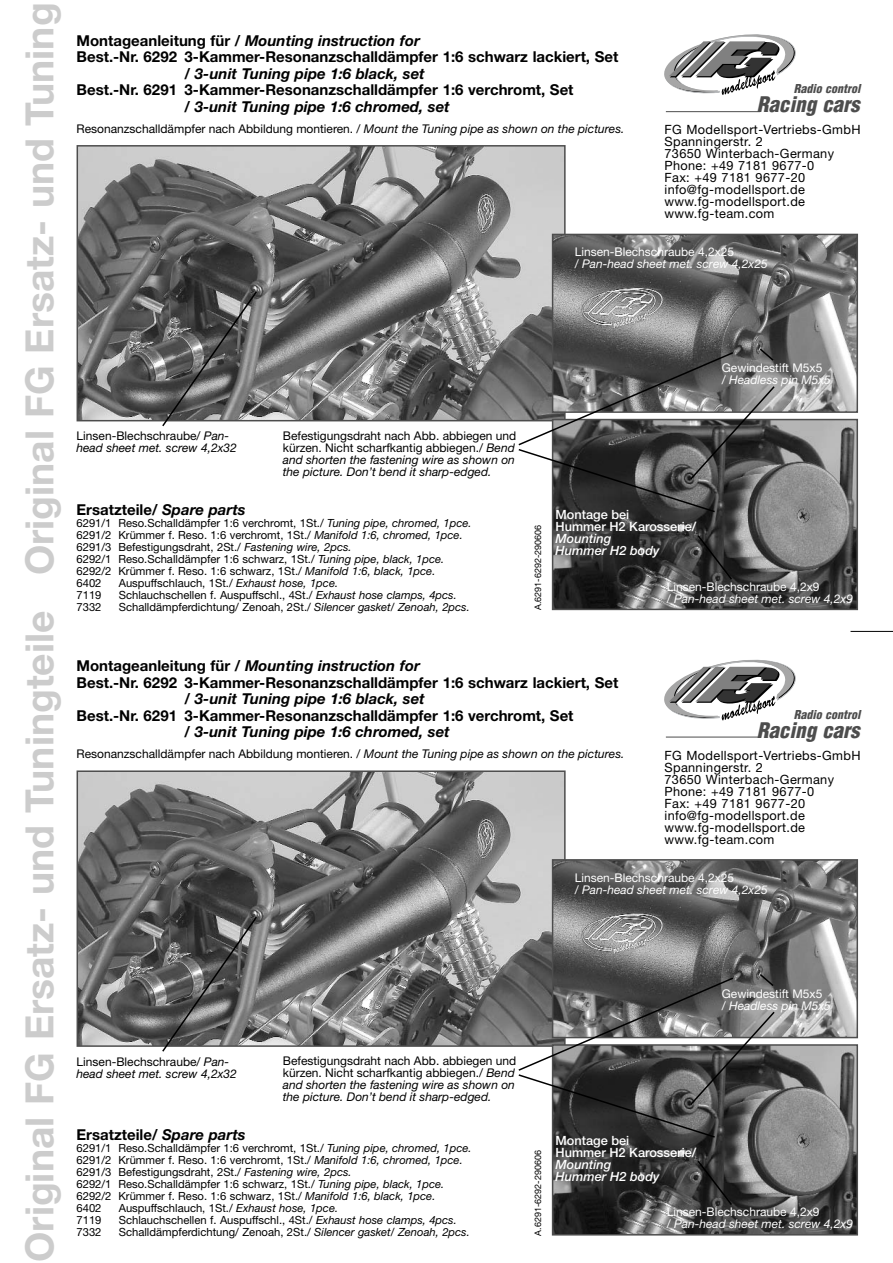
<style>
.page{position:relative;width:893px;height:1263px;background:#fff}
.page>*{position:absolute;margin:0;border:0;box-sizing:border-box;transform-origin:0 0}
.t1{font:700 39px "Helvetica Neue";color:#ccc}
.t2{font:italic 900 condensed 21px "Helvetica";color:#4d4d4d}
.t3{font:700 15px/16.5px "Helvetica Neue";color:#000}
.t4{font:italic 700 15px "Helvetica Neue";color:#000}
.t5{font:12.75px/12px "Helvetica Neue";letter-spacing:.03em;color:#000}
.t6{font:500 12.75px/12px "Helvetica Neue";color:#fff}
.t7{font:italic 500 12.75px/12px "Helvetica Neue";color:#fff}
.t8{font:italic 12px/12px "Helvetica Neue";color:#000;text-align:justify}
.t9{font:italic 12px/12px "Helvetica Neue";color:#fff}
.t10{font:12px "Helvetica Neue";color:#000}
.t11{font:12px/12px "Helvetica Neue";color:#fff}
.t12{font:italic 900 condensed 12px "Helvetica";color:#4d4d4d}
.t13{font:11.25px/12px "Helvetica Neue";color:#000}
.t14{font:9px "Helvetica Neue";color:#000}
.s1{font-style:italic}
.s2{font-style:normal}
</style>
<div class="page">
<img style="left:80px;top:148px;width:483px;height:270px">
<div style="left:77px;top:145px;width:489px;height:276px;border:2px solid #4d4d4d"></div>
<img style="left:555px;top:237px;width:300px;height:173px">
<div style="left:552px;top:234px;width:306px;height:179px;border:2px solid #4d4d4d"></div>
<svg style="left:161px;top:290px;width:97px;height:137px;background:#676767"></svg>
<hr style="left:850px;top:631px;width:43px;height:1px;background:#000">
<svg style="left:664px;top:34px;width:132px;height:61px"></svg>
<hr style="left:666px;top:111px;width:94px;height:1px;background:#4d4d4d">
<img style="left:555px;top:422px;width:300px;height:185px">
<div style="left:552px;top:419px;width:306px;height:191px;border:2px solid #4d4d4d"></div>
<svg style="left:517px;top:347px;width:259px;height:166px;background:#656565"></svg>
<svg style="left:696px;top:534px;width:37px;height:47px;background:#313131"></svg>
<img style="left:80px;top:773px;width:483px;height:271px">
<div style="left:77px;top:770px;width:489px;height:277px;border:2px solid #4d4d4d"></div>
<img style="left:555px;top:862px;width:300px;height:173px">
<div style="left:552px;top:859px;width:306px;height:179px;border:2px solid #4d4d4d"></div>
<svg style="left:161px;top:915px;width:97px;height:137px;background:#676767"></svg>
<svg style="left:664px;top:659px;width:132px;height:62px"></svg>
<hr style="left:666px;top:737px;width:94px;height:1px;background:#4d4d4d">
<img style="left:555px;top:1047px;width:300px;height:186px">
<div style="left:552px;top:1044px;width:306px;height:192px;border:2px solid #4d4d4d"></div>
<svg style="left:517px;top:972px;width:259px;height:167px;background:#656565"></svg>
<svg style="left:696px;top:1159px;width:37px;height:48px;background:#313131"></svg>
<h1 class="t1" style="left:25px;top:1262px;width:1261px;rotate:-90deg">Original FG Ersatz- und Tuningteile Original FG Ersatz- und Tuning</h1>
<h3 class="t3" style="left:77px;top:33px;width:543px">Montageanleitung für / <span class="s1">Mounting instruction for<br></span>Best.-Nr. 6292 3-Kammer-Resonanzschalldämpfer 1:6 schwarz lackiert, Set</h3>
<h3 class="t4" style="left:185px;top:68px;width:242px">/ 3-unit Tuning pipe 1:6 black, set</h3>
<h3 class="t3" style="left:185px;top:83px;width:390px;text-indent:-108px">Best.-Nr. 6291 3-Kammer-Resonanzschalldämpfer 1:6 verchromt, Set / <span class="s1">3-unit Tuning pipe 1:6 chromed, set</span></h3>
<p class="t10" style="left:77px;top:124px;width:549px">Resonanzschalldämpfer nach Abbildung montieren. / <span class="s1">Mount the Tuning pipe as shown on the pictures.</span></p>
<p class="t12" style="left:794px;top:84px;width:71px">Radio control</p>
<p class="t5" style="left:664px;top:125px;width:198px">FG Modellsport-Vertriebs-GmbH<br>Spanningerstr. 2<br>73650 Winterbach-Germany<br>Phone: +49 7181 9677-0<br>Fax: +49 7181 9677-20 info@fg-modellsport.de www.fg-modellsport.de www.fg-team.com</p>
<p class="t9" style="left:575px;top:247px;width:194px"><span class="s2">Linsen-Blechschraube 4,2x25<br>/</span> Pan-head sheet met. screw 4,2x25</p>
<h2 class="t2" style="left:757px;top:96px;width:108px">Racing cars</h2>
<p class="t8" style="left:77px;top:431px;width:162px"><span class="s2">Linsen-Blechschraube/</span> Pan&shy;head sheet met. screw 4,2x32</p>
<p class="t8" style="left:283px;top:431px;width:235px"><span class="s2">Befestigungsdraht nach Abb. abbiegen und kürzen. Nicht scharfkantig abbiegen./</span> Bend and shorten the fastening wire as shown on the picture. Don’t bend it sharp-edged.</p>
<h3 class="t3" style="left:77px;top:502px;width:171px">Ersatzteile/ <span class="s1">Spare parts</span></h3>
<p class="t13" style="left:77px;top:518px;width:397px">6291/1 Reso.Schalldämpfer 1:6 verchromt, 1St./ <span class="s1">Tuning pipe, chromed, 1pce.<br></span>6291/2 Krümmer f. Reso. 1:6 verchromt, 1St./ <span class="s1">Manifold 1:6, chromed, 1pce.<br></span>6291/3 Befestigungsdraht, 2St./ <span class="s1">Fastening wire, 2pcs.<br></span>6292/1 Reso.Schalldämpfer 1:6 schwarz, 1St./ <span class="s1">Tuning pipe, black, 1pce.<br></span>6292/2 Krümmer f. Reso. 1:6 schwarz, 1St./ <span class="s1">Manifold 1:6, black, 1pce.<br></span>6402</p>
<p class="t13" style="left:119px;top:578px;width:221px">Auspuffschlauch, 1St./ <span class="s1">Exhaust hose, 1pce.</span></p>
<p class="t13" style="left:77px;top:590px;width:27px">7119</p>
<p class="t13" style="left:119px;top:590px;width:340px">Schlauchschellen f. Auspuffschl., 4St./ <span class="s1">Exhaust hose clamps, 4pcs.</span></p>
<p class="t13" style="left:77px;top:602px;width:27px">7332</p>
<p class="t13" style="left:119px;top:602px;width:353px">Schalldämpferdichtung/ Zenoah, 2St./ <span class="s1">Silencer gasket/ Zenoah, 2pcs.</span></p>
<p class="t11" style="left:722px;top:363px;width:111px">Gewindestift M5x5<br>/ <span class="s1">Headless pin M5x5</span></p>
<p class="t14" style="left:535px;top:610px;width:87px;rotate:-90deg">A.6291-6292-290606</p>
<p class="t6" style="left:556px;top:510px;width:142px">Montage bei<br>Hummer H2 Karosserie/</p>
<p class="t7" style="left:556px;top:534px;width:105px">Mounting<br>Hummer H2 body</p>
<p class="t9" style="left:667px;top:582px;width:188px"><span class="s2">Linsen-Blechschraube 4,2x9<br>/</span> Pan-head sheet met. screw 4,2x9</p>
<h3 class="t3" style="left:77px;top:659px;width:543px">Montageanleitung für / <span class="s1">Mounting instruction for<br></span>Best.-Nr. 6292 3-Kammer-Resonanzschalldämpfer 1:6 schwarz lackiert, Set</h3>
<h3 class="t4" style="left:185px;top:693px;width:242px">/ 3-unit Tuning pipe 1:6 black, set</h3>
<h3 class="t3" style="left:185px;top:708px;width:390px;text-indent:-108px">Best.-Nr. 6291 3-Kammer-Resonanzschalldämpfer 1:6 verchromt, Set / <span class="s1">3-unit Tuning pipe 1:6 chromed, set</span></h3>
<p class="t10" style="left:77px;top:750px;width:549px">Resonanzschalldämpfer nach Abbildung montieren. / <span class="s1">Mount the Tuning pipe as shown on the pictures.</span></p>
<p class="t12" style="left:794px;top:710px;width:71px">Radio control</p>
<p class="t5" style="left:664px;top:750px;width:198px">FG Modellsport-Vertriebs-GmbH<br>Spanningerstr. 2<br>73650 Winterbach-Germany<br>Phone: +49 7181 9677-0<br>Fax: +49 7181 9677-20 info@fg-modellsport.de www.fg-modellsport.de www.fg-team.com</p>
<p class="t9" style="left:575px;top:873px;width:194px"><span class="s2">Linsen-Blechschraube 4,2x25<br>/</span> Pan-head sheet met. screw 4,2x25</p>
<h2 class="t2" style="left:757px;top:722px;width:108px">Racing cars</h2>
<p class="t8" style="left:77px;top:1056px;width:162px"><span class="s2">Linsen-Blechschraube/</span> Pan&shy;head sheet met. screw 4,2x32</p>
<p class="t8" style="left:283px;top:1056px;width:235px"><span class="s2">Befestigungsdraht nach Abb. abbiegen und kürzen. Nicht scharfkantig abbiegen./</span> Bend and shorten the fastening wire as shown on the picture. Don’t bend it sharp-edged.</p>
<h3 class="t3" style="left:77px;top:1128px;width:171px">Ersatzteile/ <span class="s1">Spare parts</span></h3>
<p class="t13" style="left:77px;top:1143px;width:397px">6291/1 Reso.Schalldämpfer 1:6 verchromt, 1St./ <span class="s1">Tuning pipe, chromed, 1pce.<br></span>6291/2 Krümmer f. Reso. 1:6 verchromt, 1St./ <span class="s1">Manifold 1:6, chromed, 1pce.<br></span>6291/3 Befestigungsdraht, 2St./ <span class="s1">Fastening wire, 2pcs.<br></span>6292/1 Reso.Schalldämpfer 1:6 schwarz, 1St./ <span class="s1">Tuning pipe, black, 1pce.<br></span>6292/2 Krümmer f. Reso. 1:6 schwarz, 1St./ <span class="s1">Manifold 1:6, black, 1pce.<br></span>6402</p>
<p class="t13" style="left:119px;top:1203px;width:221px">Auspuffschlauch, 1St./ <span class="s1">Exhaust hose, 1pce.</span></p>
<p class="t13" style="left:77px;top:1215px;width:27px">7119</p>
<p class="t13" style="left:119px;top:1215px;width:340px">Schlauchschellen f. Auspuffschl., 4St./ <span class="s1">Exhaust hose clamps, 4pcs.</span></p>
<p class="t13" style="left:77px;top:1227px;width:27px">7332</p>
<p class="t13" style="left:119px;top:1227px;width:353px">Schalldämpferdichtung/ Zenoah, 2St./ <span class="s1">Silencer gasket/ Zenoah, 2pcs.</span></p>
<p class="t11" style="left:722px;top:988px;width:111px">Gewindestift M5x5<br>/ <span class="s1">Headless pin M5x5</span></p>
<p class="t14" style="left:535px;top:1236px;width:87px;rotate:-90deg">A.6291-6292-290606</p>
<p class="t6" style="left:556px;top:1135px;width:142px">Montage bei<br>Hummer H2 Karosserie/</p>
<p class="t7" style="left:556px;top:1159px;width:105px">Mounting<br>Hummer H2 body</p>
<p class="t9" style="left:667px;top:1207px;width:188px"><span class="s2">Linsen-Blechschraube 4,2x9<br>/</span> Pan-head sheet met. screw 4,2x9</p>
</div>
